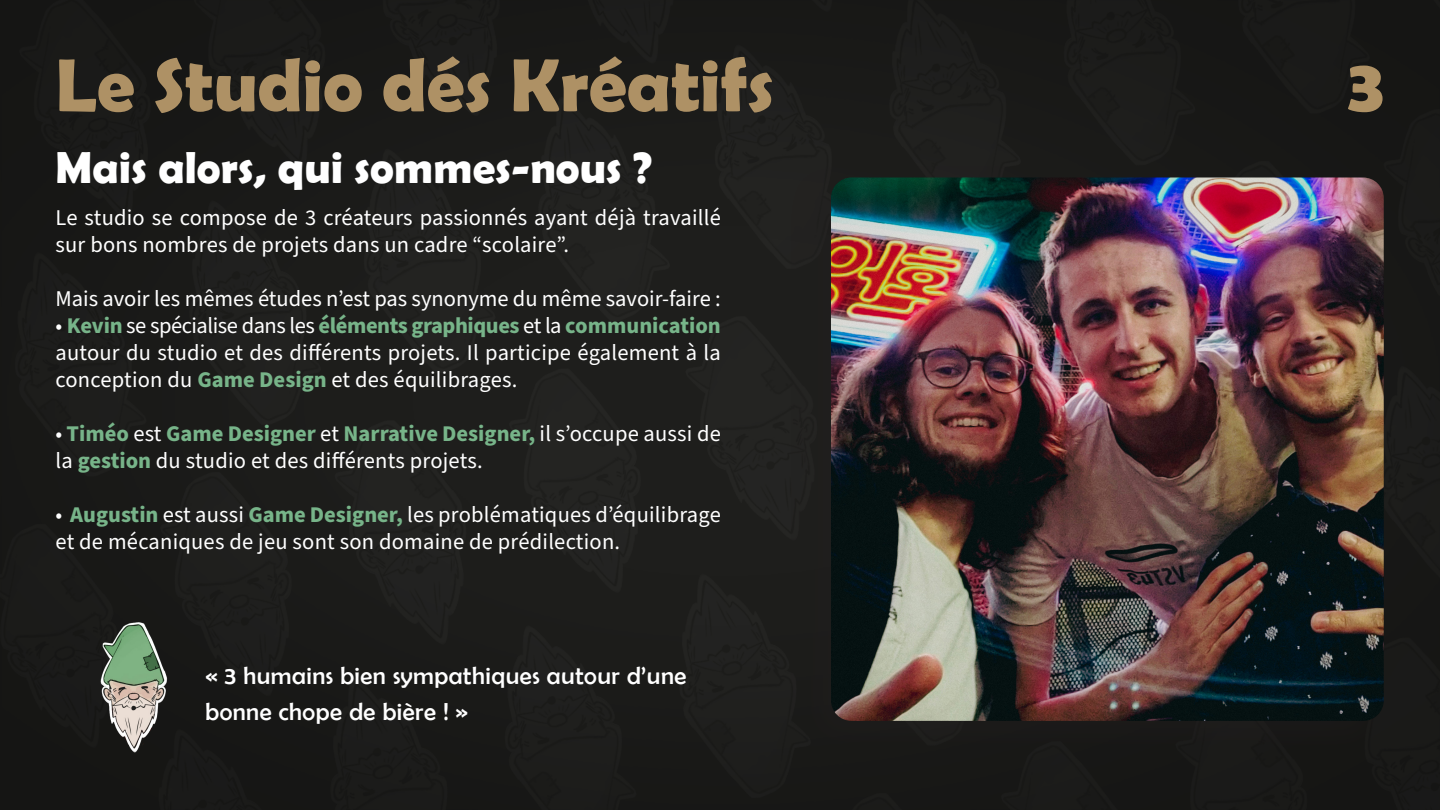
<style>
.page{position:relative;width:1440px;height:810px;background:#1b1b1a}
.page>*{position:absolute;margin:0;border:0;box-sizing:border-box;transform-origin:0 0}
.t1{font:700 75.6px "Berlin Sans FB Demi";color:#ae9165}
.t2{font:700 45px "Berlin Sans FB Demi";color:#fff}
.t3{font:24.75px/36px "Berlin Sans FB";letter-spacing:.02em;color:#fff}
.t4{font:22.5px/27px "Source Sans Pro";letter-spacing:.01em;color:#fff}
.s1{font-weight:700;color:#77b489}
</style>
<div class="page">
<img style="left:96px;top:614px;width:74px;height:140px">
<div style="left:789px;top:164px;width:608px;height:599px;background:#1b1b19"></div>
<img style="left:831px;top:178px;width:553px;height:543px">
<p class="t1" style="left:56px;top:41px;width:720px">Le Studio dés Kréatifs</p>
<p class="t1" style="left:1347px;top:41px;width:38px">3</p>
<p class="t2" style="left:56px;top:141px;width:598px">Mais alors, qui sommes-nous ?</p>
<p class="t4" style="left:56px;top:205px;width:667px">Le studio se compose de 3 créateurs passionnés ayant déjà travaillé sur bons nombres de projets dans un cadre “scolaire”.</p>
<p class="t4" style="left:56px;top:286px;width:667px">Mais avoir les mêmes études n’est pas synonyme du même savoir-faire :</p>
<p class="t4" style="left:55px;top:313px;width:667px;text-align:justify">• <span class="s1">Kevin</span> se spécialise dans les <span class="s1">éléments graphiques</span> et la <span class="s1">communication </span>autour du studio et des différents projets. Il participe également à la conception du <span class="s1">Game Design</span> et des équilibrages.</p>
<p class="t4" style="left:55px;top:421px;width:667px">• <span class="s1">Timéo</span> est <span class="s1">Game Designer</span> et <span class="s1">Narrative Designer,</span> il s’occupe aussi de la <span class="s1">gestion</span> du studio et des différents projets.</p>
<p class="t4" style="left:55px;top:502px;width:667px">• <span class="s1">Augustin</span> est aussi <span class="s1">Game Designer,</span> les problématiques d’équilibrage et de mécaniques de jeu sont son domaine de prédilection.</p>
<p class="t3" style="left:206px;top:657px;width:482px">« 3 humains bien sympathiques autour d’une bonne chope de bière ! »</p>
</div>
